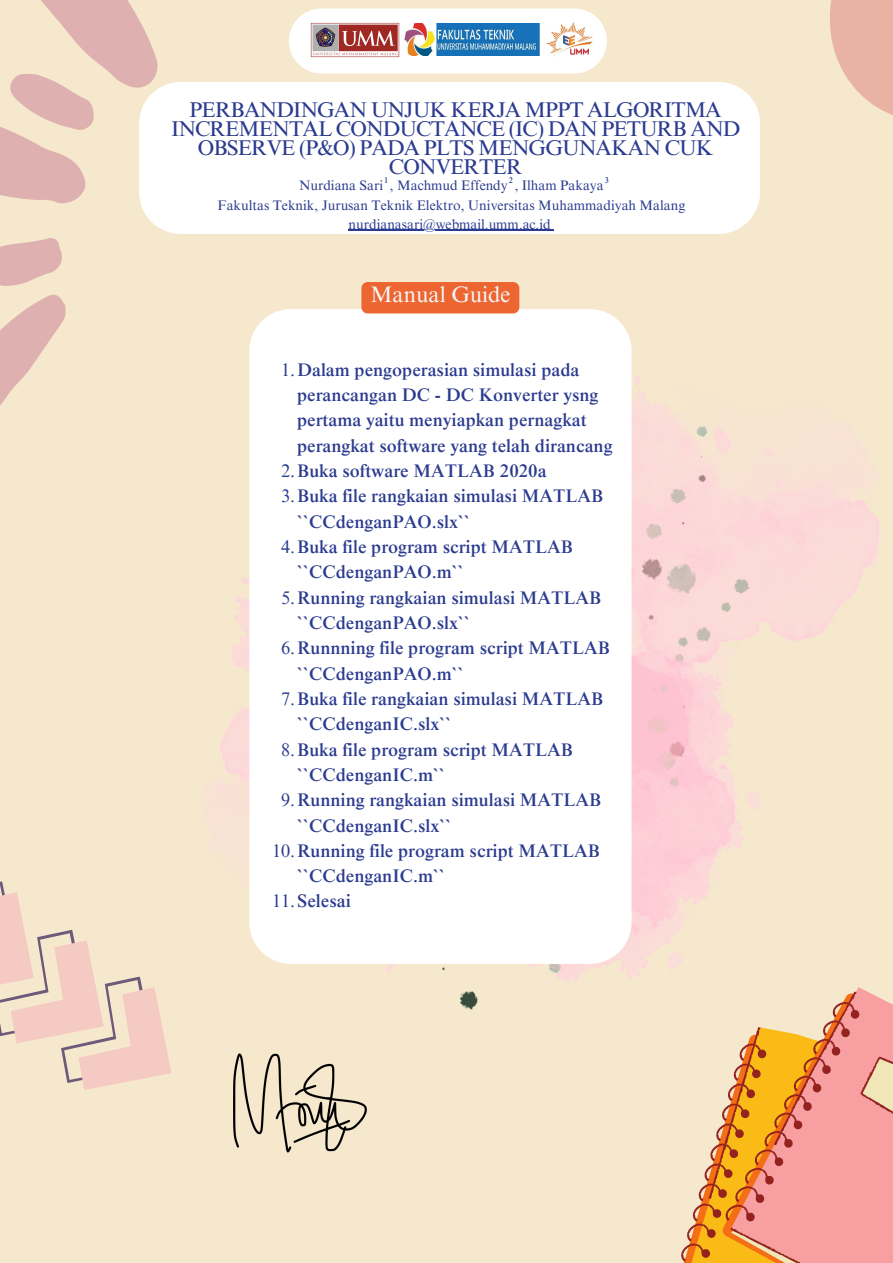
<style>
.page{position:relative;width:893px;height:1263px;background:#f5e8cc}
.page>*{position:absolute;margin:0;border:0;box-sizing:border-box;transform-origin:0 0}
.t1{font:22.35px "Times NRMT Pro";color:#f5f5f5}
.t2{font:21.38px/19.1px "Times NRMT Pro";letter-spacing:-.04em;color:#2b3b8f;text-align:center}
.t3{font:500 18.23px "Times NRMT Pro";color:#2b3b8f}
.t4{font:13.8px/19.1px "Times NRMT Pro";color:#2b3b8f;text-align:center}
.t5{font:500 8.25px "Times NRMT Pro";color:#2b3b8f}
.s1{font-weight:400}
</style>
<div class="page">
<div style="left:158px;top:82px;width:602px;height:152px;background:#fff"></div>
<svg style="left:830px;top:0;width:63px;height:115px"></svg>
<svg style="left:0;top:0;width:158px;height:406px"></svg>
<img style="left:209px;top:375px;width:671px;height:635px">
<svg style="left:675px;top:991px;width:218px;height:272px"></svg>
<svg style="left:0;top:881px;width:171px;height:209px"></svg>
<div style="left:249px;top:309px;width:382px;height:655px;background:#fff"></div>
<hr style="left:349px;top:230px;width:202px;height:1px;background:#2b3b8f">
<div style="left:361px;top:282px;width:158px;height:31px;background:#ed6631"></div>
<div style="left:289px;top:8px;width:318px;height:66px;background:#fff;border-radius:33px"></div>
<img style="left:546px;top:22px;width:47px;height:35px">
<img style="left:301px;top:13px;width:99px;height:45px">
<img style="left:404px;top:23px;width:136px;height:33px">
<img style="left:233px;top:1054px;width:133px;height:98px">
<p class="t2" style="left:171px;top:103px;width:571px">PERBANDINGAN UNJUK KERJA MPPT ALGORITMA INCREMENTAL CONDUCTANCE (IC) DAN PETURB AND OBSERVE (P&amp;O) PADA PLTS MENGGUNAKAN CUK CONVERTER</p>
<p class="t4" style="left:217px;top:178px;width:469px">Nurdiana Sari , Machmud Effendy , Ilham Pakaya<br>Fakultas Teknik, Jurusan Teknik Elektro, Universitas Muhammadiyah Malang nurdianasari@webmail.umm.ac.id</p>
<p class="t5" style="left:384px;top:177px;width:6px">1</p>
<p class="t5" style="left:509px;top:177px;width:6px">2</p>
<p class="t5" style="left:605px;top:177px;width:6px">3</p>
<p class="t1" style="left:370px;top:286px;width:141px">Manual Guide</p>
<p class="t3" style="left:281px;top:363px;width:300px"><span class="s1">1.</span>Dalam pengoperasian simulasi pada</p>
<p class="t3" style="left:297px;top:388px;width:303px">perancangan DC - DC Konverter ysng</p>
<p class="t3" style="left:297px;top:413px;width:291px">pertama yaitu menyiapkan pernagkat</p>
<p class="t3" style="left:297px;top:439px;width:317px">perangkat software yang telah dirancang</p>
<p class="t3" style="left:281px;top:464px;width:267px"><span class="s1">2.</span>Buka software MATLAB 2020a</p>
<p class="t3" style="left:281px;top:489px;width:324px"><span class="s1">3.</span>Buka file rangkaian simulasi MATLAB</p>
<p class="t3" style="left:297px;top:515px;width:175px">``CCdenganPAO.slx``</p>
<p class="t3" style="left:281px;top:540px;width:293px"><span class="s1">4.</span>Buka file program script MATLAB</p>
<p class="t3" style="left:297px;top:565px;width:168px">``CCdenganPAO.m``</p>
<p class="t3" style="left:281px;top:591px;width:322px"><span class="s1">5.</span>Running rangkaian simulasi MATLAB</p>
<p class="t3" style="left:297px;top:616px;width:175px">``CCdenganPAO.slx``</p>
<p class="t3" style="left:281px;top:641px;width:330px"><span class="s1">6.</span>Runnning file program script MATLAB</p>
<p class="t3" style="left:297px;top:667px;width:168px">``CCdenganPAO.m``</p>
<p class="t3" style="left:281px;top:692px;width:324px"><span class="s1">7.</span>Buka file rangkaian simulasi MATLAB</p>
<p class="t3" style="left:297px;top:717px;width:156px">``CCdenganIC.slx``</p>
<p class="t3" style="left:281px;top:742px;width:293px"><span class="s1">8.</span>Buka file program script MATLAB</p>
<p class="t3" style="left:297px;top:768px;width:150px">``CCdenganIC.m``</p>
<p class="t3" style="left:281px;top:793px;width:322px"><span class="s1">9.</span>Running rangkaian simulasi MATLAB</p>
<p class="t3" style="left:297px;top:818px;width:156px">``CCdenganIC.slx``</p>
<p class="t3" style="left:272px;top:844px;width:329px"><span class="s1">10.</span>Running file program script MATLAB</p>
<p class="t3" style="left:297px;top:869px;width:150px">``CCdenganIC.m``</p>
<p class="t3" style="left:272px;top:894px;width:80px"><span class="s1">11.</span>Selesai</p>
</div>
